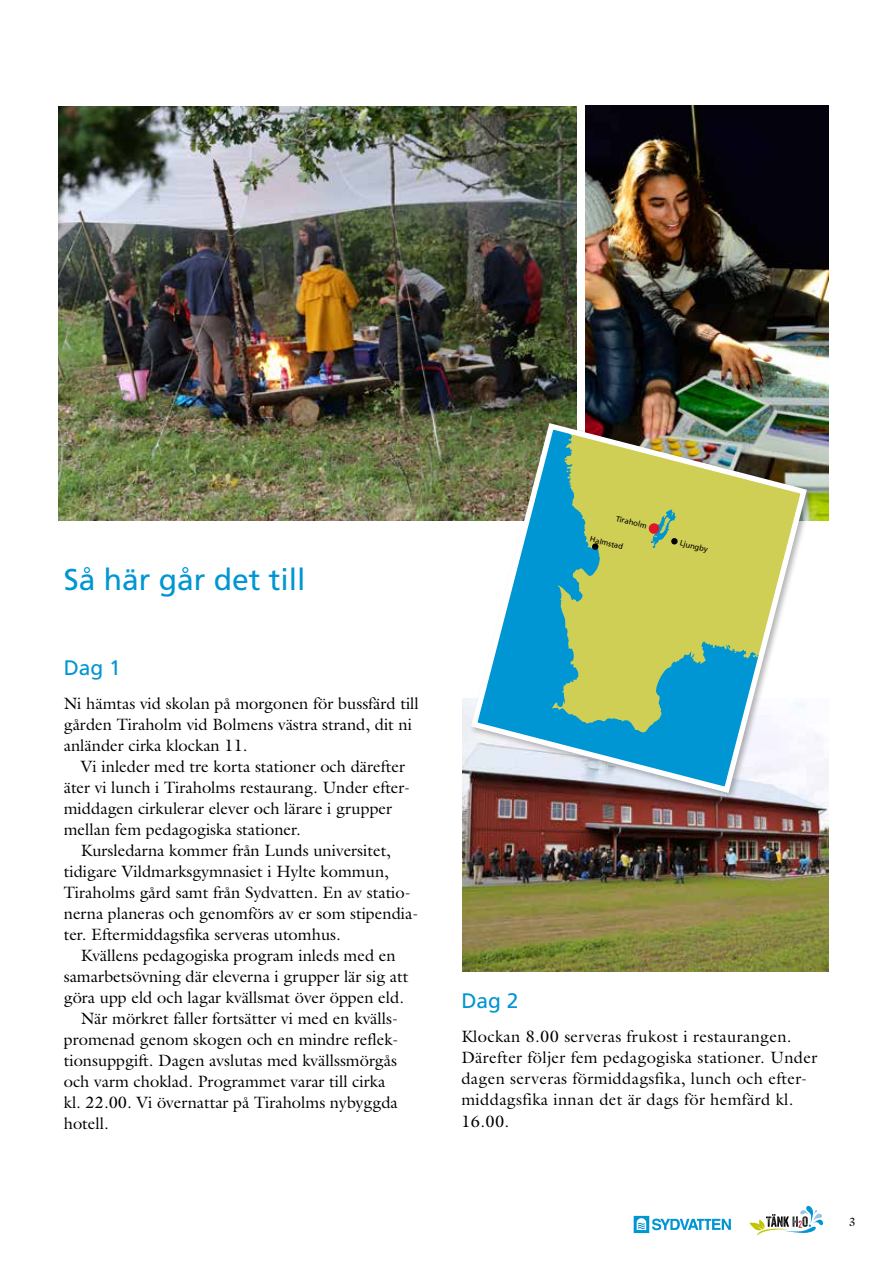
<style>
.page{position:relative;width:893px;height:1263px;background:#fff}
.page>*{position:absolute;margin:0;border:0;box-sizing:border-box;transform-origin:0 0}
.t1{font:30px "Frutiger LT Std";color:#0095d3}
.t2{font:21px "Frutiger LT Std";color:#0095d3}
.t3{font:16.5px/21px "Galliard";color:#000}
.t4{font:16.5px/21.1px "Galliard";letter-spacing:.02em;color:#000}
.t5{font:12px "Galliard";color:#000}
.t6{font:7.65px "Frutiger";color:#000}
</style>
<div class="page">
<svg style="left:749px;top:1205px;width:74px;height:31px"></svg>
<svg style="left:634px;top:1216px;width:15px;height:17px"></svg>
<svg style="left:652px;top:1218px;width:79px;height:12px"></svg>
<svg style="left:637px;top:1218px;width:9px;height:12px"></svg>
<img style="left:585px;top:105px;width:243px;height:416px">
<img style="left:58px;top:106px;width:518px;height:415px">
<img style="left:462px;top:698px;width:366px;height:273px">
<div style="left:469px;top:421px;width:346px;height:380px;background:#000;opacity:.3"></div>
<img style="left:468px;top:420px;width:342px;height:376px">
<h1 class="t1" style="left:64px;top:562px;width:243px">Så här går det till</h1>
<p class="t2" style="left:64px;top:655px;width:59px">Dag 1</p>
<p class="t3" style="left:64px;top:692px;width:357px">Ni hämtas vid skolan på morgonen för bussfärd till gården Tiraholm vid Bolmens västra strand, dit ni anländer cirka klockan 11.</p>
<p class="t3" style="left:64px;top:755px;width:348px;text-indent:17px">Vi inleder med tre korta stationer och därefter äter vi lunch i Tiraholms restaurang. Under efter&shy;middagen cirkulerar elever och lärare i grupper mellan fem pedagogiska stationer.</p>
<p class="t3" style="left:64px;top:839px;width:356px;text-indent:17px">Kursledarna kommer från Lunds universitet, tidigare Vildmarksgymnasiet i Hylte kommun, Tiraholms gård samt från Sydvatten. En av statio&shy;nerna planeras och genomförs av er som stipendia&shy;ter. Eftermiddagsfika serveras utomhus.</p>
<p class="t3" style="left:81px;top:944px;width:316px">Kvällens pedagogiska program inleds med en</p>
<p class="t3" style="left:64px;top:965px;width:346px">samarbetsövning där eleverna i grupper lär sig att</p>
<p class="t3" style="left:64px;top:986px;width:342px">göra upp eld och lagar kvällsmat över öppen eld.</p>
<p class="t3" style="left:81px;top:1007px;width:319px">När mörkret faller fortsätter vi med en kvälls-</p>
<p class="t3" style="left:64px;top:1028px;width:336px">promenad genom skogen och en mindre reflek-</p>
<p class="t3" style="left:64px;top:1049px;width:335px">tionsuppgift. Dagen avslutas med kvällssmörgås</p>
<p class="t3" style="left:64px;top:1070px;width:323px">och varm choklad. Programmet varar till cirka</p>
<p class="t3" style="left:64px;top:1091px;width:336px">kl. 22.00. Vi övernattar på Tiraholms nybyggda</p>
<p class="t3" style="left:64px;top:1113px;width:46px">hotell.</p>
<p class="t6" style="left:617px;top:513px;width:33px;rotate:15deg">Tiraholm</p>
<p class="t6" style="left:591px;top:534px;width:35px;rotate:15deg">Halmstad</p>
<p class="t6" style="left:681px;top:538px;width:30px;rotate:15deg">Ljungby</p>
<p class="t2" style="left:461px;top:988px;width:59px">Dag 2</p>
<p class="t4" style="left:461px;top:1025px;width:357px">Klockan 8.00 serveras frukost i restaurangen.<br>Därefter följer fem pedagogiska stationer. Under dagen serveras förmiddagsfika, lunch och efter&shy;middagsfika innan det är dags för hemfärd kl.<br>16.00.</p>
<p class="t5" style="left:849px;top:1214px;width:8px">3</p>
</div>
